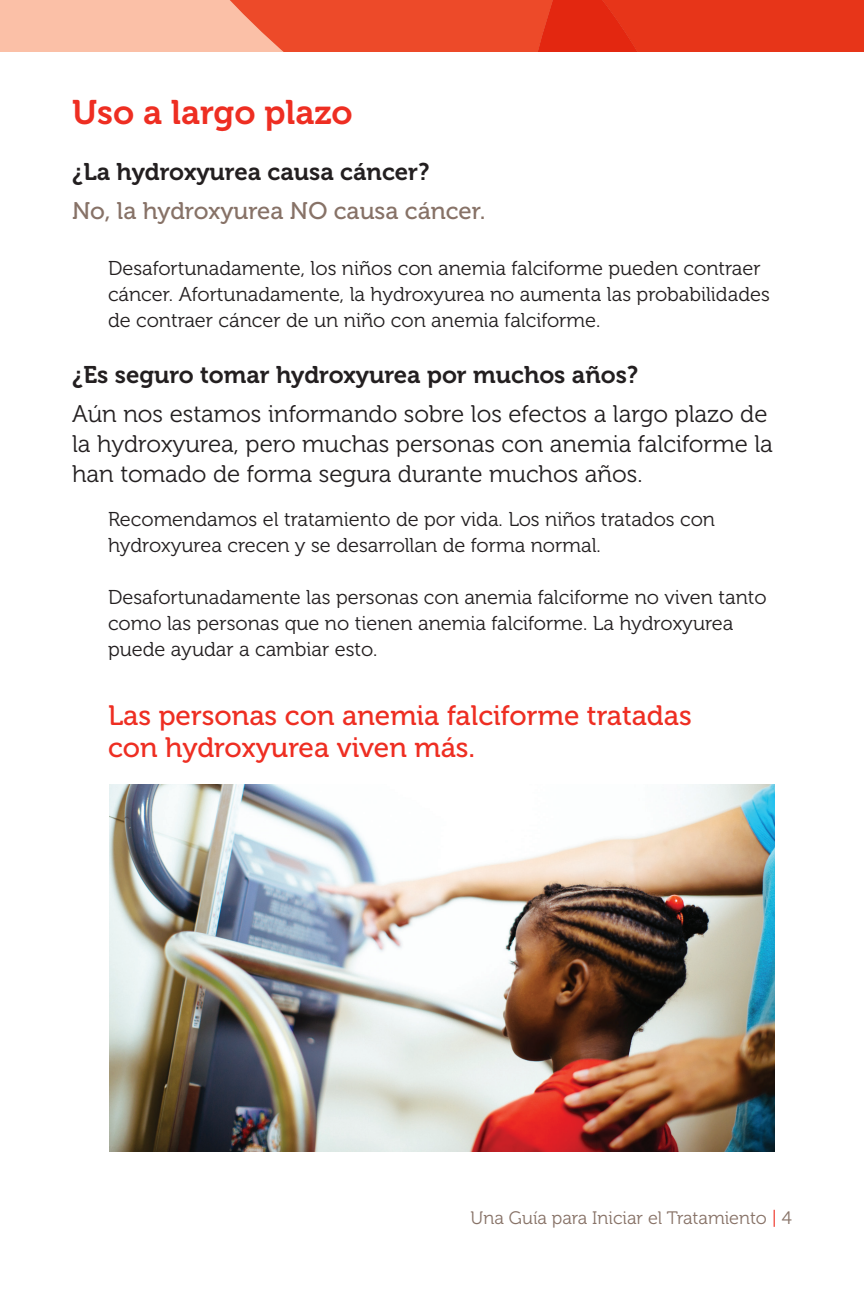
<style>
.page{position:relative;width:864px;height:1296px;background:#fff}
.page>*{position:absolute;margin:0;border:0;box-sizing:border-box;transform-origin:0 0}
.t1{font:34px "Museo 700";color:#ee2e22}
.t2{font:28px/32px "Museo 500";color:#ee2e22}
.t3{font:24px/30px "Museo 300";color:#231f20}
.t4{font:24px "Museo 700";color:#231f20}
.t5{font:24px "Museo 500";color:#877267}
.t6{font:20px/26px "Museo 300";color:#231f20}
.t7{font:18px "Museo 300";color:#877267}
.s1{color:#ee2e22}
</style>
<div class="page">
<svg style="left:0;top:0;width:864px;height:52px;background:#ee6347"></svg>
<img style="left:109px;top:785px;width:666px;height:367px">
<p class="t1" style="left:72px;top:93px;width:282px">Uso a largo plazo</p>
<p class="t4" style="left:72px;top:158px;width:359px">¿La hydroxyurea causa cáncer?</p>
<p class="t5" style="left:72px;top:198px;width:415px">No, la hydroxyurea NO causa cáncer.</p>
<p class="t6" style="left:108px;top:256px;width:663px">Desafortunadamente, los niños con anemia falciforme pueden contraer cáncer. Afortunadamente, la hydroxyurea no aumenta las probabilidades de contraer cáncer de un niño con anemia falciforme.</p>
<p class="t4" style="left:72px;top:361px;width:568px">¿Es seguro tomar hydroxyurea por muchos años?</p>
<p class="t3" style="left:72px;top:399px;width:702px">Aún nos estamos informando sobre los efectos a largo plazo de la hydroxyurea, pero muchas personas con anemia falciforme la han tomado de forma segura durante muchos años.</p>
<p class="t6" style="left:108px;top:507px;width:609px">Recomendamos el tratamiento de por vida. Los niños tratados con hydroxyurea crecen y se desarrollan de forma normal.</p>
<p class="t6" style="left:108px;top:585px;width:660px">Desafortunadamente las personas con anemia falciforme no viven tanto como las personas que no tienen anemia falciforme. La hydroxyurea puede ayudar a cambiar esto.</p>
<p class="t2" style="left:108px;top:700px;width:585px">Las personas con anemia falciforme tratadas con hydroxyurea viven más.</p>
<p class="t7" style="left:471px;top:1208px;width:323px">Una Guía para Iniciar el Tratamiento <span class="s1">|</span> 4</p>
</div>
